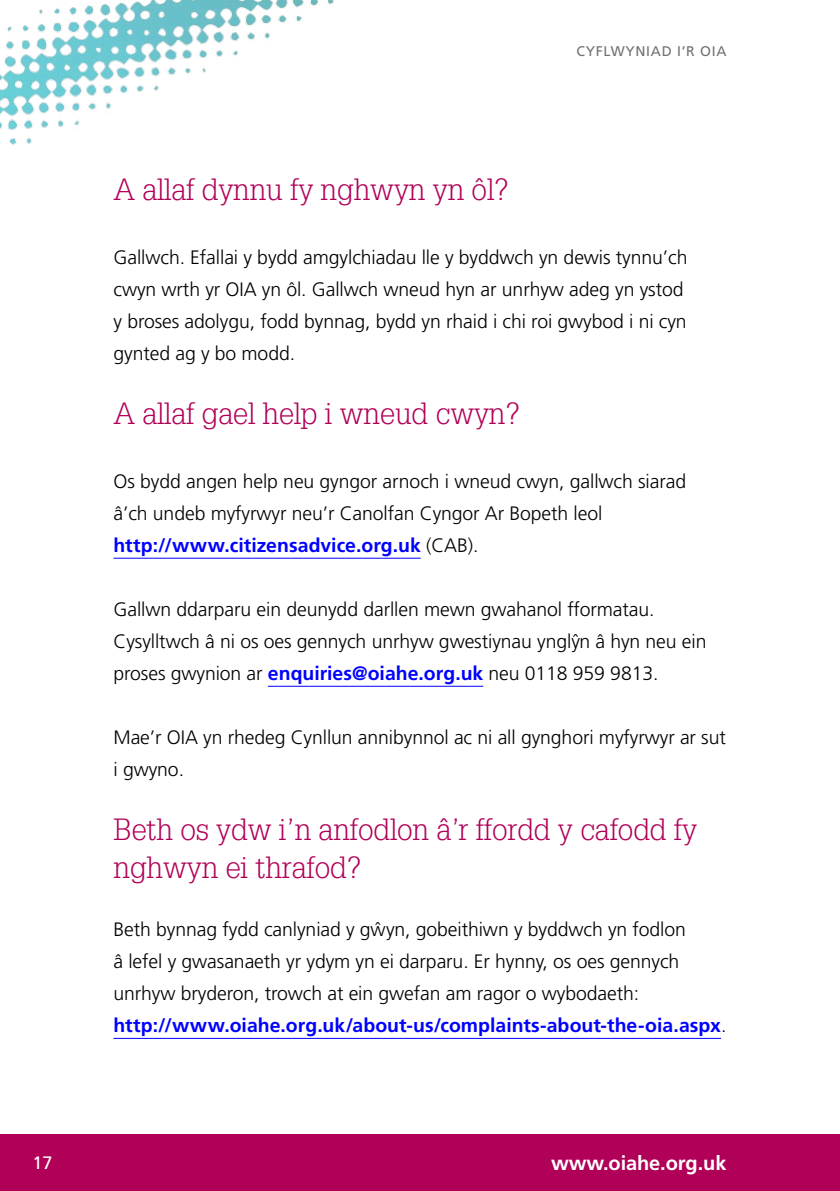
<style>
.page{position:relative;width:840px;height:1191px;background:#fff}
.page>*{position:absolute;margin:0;border:0;box-sizing:border-box;transform-origin:0 0}
.t1{font:300 30px/38px "Glypha";letter-spacing:-.005em;color:#b10057}
.t2{font:700 20px "Frutiger";letter-spacing:-.005em;color:#fff}
.t3{font:300 19.4px/32px "Frutiger";letter-spacing:-.005em;color:#000}
.t4{font:18px "Frutiger";color:#fff}
.t5{font:14px "Frutiger";letter-spacing:.05em;color:#707172}
.s1{font-weight:700;color:#00f}
</style>
<div class="page">
<img style="left:0;top:0;width:334px;height:145px">
<div style="left:0;top:1134px;width:839px;height:57px;background:#b10057"></div>
<hr style="left:113px;top:558px;width:307px;height:1px;background:#00f">
<hr style="left:268px;top:686px;width:215px;height:1px;background:#00f">
<hr style="left:113px;top:1038px;width:607px;height:1px;background:#00f">
<h1 class="t1" style="left:113px;top:171px;width:397px">A allaf dynnu fy nghwyn yn ôl?</h1>
<p class="t5" style="left:576px;top:43px;width:151px">CYFLWYNIAD I’R OIA</p>
<p class="t3" style="left:113px;top:242px;width:575px">Gallwch. Efallai y bydd amgylchiadau lle y byddwch yn dewis tynnu’ch cwyn wrth yr OIA yn ôl. Gallwch wneud hyn ar unrhyw adeg yn ystod y broses adolygu, fodd bynnag, bydd yn rhaid i chi roi gwybod i ni cyn gynted ag y bo modd.</p>
<h1 class="t1" style="left:113px;top:395px;width:408px">A allaf gael help i wneud cwyn?</h1>
<p class="t3" style="left:113px;top:466px;width:574px">Os bydd angen help neu gyngor arnoch i wneud cwyn, gallwch siarad â’ch undeb myfyrwyr neu’r Canolfan Cyngor Ar Bopeth leol <span class="s1">http://www.citizensadvice.org.uk</span> (CAB).</p>
<p class="t3" style="left:113px;top:594px;width:594px">Gallwn ddarparu ein deunydd darllen mewn gwahanol fformatau.<br>Cysylltwch â ni os oes gennych unrhyw gwestiynau ynglyˆn â hyn neu ein proses gwynion ar <span class="s1">enquiries@oiahe.org.uk</span> neu 0118 959 9813.</p>
<p class="t3" style="left:113px;top:722px;width:613px">Mae’r OIA yn rhedeg Cynllun annibynnol ac ni all gynghori myfyrwyr ar sut i gwyno.</p>
<h1 class="t1" style="left:113px;top:811px;width:584px">Beth os ydw i’n anfodlon â’r ffordd y cafodd fy nghwyn ei thrafod?</h1>
<p class="t3" style="left:113px;top:914px;width:614px">Beth bynnag fydd canlyniad y gwˆ yn, gobeithiwn y byddwch yn fodlon<br>â lefel y gwasanaeth yr ydym yn ei darparu. Er hynny, os oes gennych unrhyw bryderon, trowch at ein gwefan am ragor o wybodaeth: <span class="s1">http://www.oiahe.org.uk/about-us/complaints-about-the-oia.aspx</span>.</p>
<p class="t4" style="left:33px;top:1152px;width:22px">17</p>
<p class="t2" style="left:550px;top:1151px;width:177px">www.oiahe.org.uk</p>
</div>
